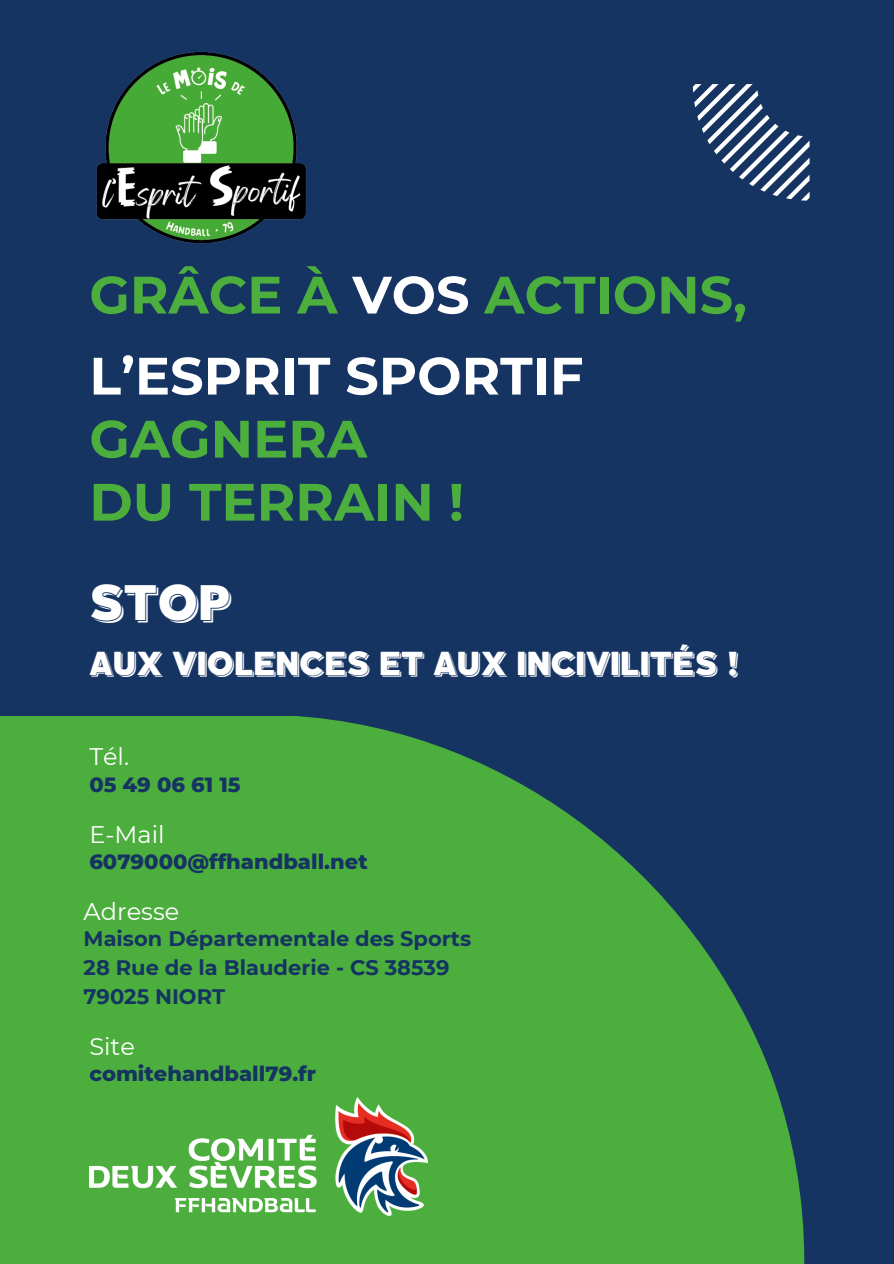
<style>
.page{position:relative;width:894px;height:1264px;background:#fff}
.page>*{position:absolute;margin:0;border:0;box-sizing:border-box;transform-origin:0 0}
.t1{font:700 52.5px/63px "Montserrat";color:#4cae3d}
.t2{font:45px "Tabarra Pro Black Shadow";color:#fff}
.t3{font:30px "Tabarra Pro Black Shadow";letter-spacing:.025em;color:#fff}
.t4{font:24px "Montserrat";color:#fff}
.t5{font:700 21px "Montserrat";color:#153462}
.t6{font:800 21px "Montserrat";color:#153462}
.s1{color:#fff}
</style>
<div class="page">
<div style="left:0;top:0;width:893px;height:1263px;background:#153462"></div>
<svg style="left:0;top:716px;width:804px;height:547px;fill:#4cae3d"></svg>
<svg style="left:692px;top:84px;width:118px;height:117px"></svg>
<img style="left:96px;top:52px;width:210px;height:191px">
<img style="left:89px;top:1097px;width:338px;height:118px">
<p class="t1" style="left:89px;top:263px;width:658px">GRÂCE À <span class="s1">VOS</span> ACTIONS,</p>
<p class="t1" style="left:89px;top:344px;width:495px"><span class="s1">L’ESPRIT SPORTIF<br></span>GAGNERA<br>DU TERRAIN !</p>
<p class="t2" style="left:89px;top:585px;width:142px">STOP</p>
<p class="t3" style="left:89px;top:652px;width:650px">AUX VIOLENCES ET AUX INCIVILITÉS !</p>
<h1 class="t4" style="left:89px;top:741px;width:41px">Tél.</h1>
<h1 class="t6" style="left:89px;top:772px;width:153px">05 49 06 61 15</h1>
<h3 class="t4" style="left:89px;top:819px;width:77px">E-Mail</h3>
<h2 class="t6" style="left:89px;top:848px;width:280px">6079000@ffhandball.net</h2>
<p class="t4" style="left:84px;top:896px;width:97px">Adresse</p>
<h3 class="t5" style="left:84px;top:925px;width:389px">Maison Départementale des Sports</h3>
<p class="t5" style="left:84px;top:954px;width:367px">28 Rue de la Blauderie - CS 38539</p>
<p class="t5" style="left:84px;top:984px;width:143px">79025 NIORT</p>
<h3 class="t4" style="left:89px;top:1031px;width:47px">Site</h3>
<p class="t6" style="left:89px;top:1060px;width:228px">comitehandball79.fr</p>
</div>
